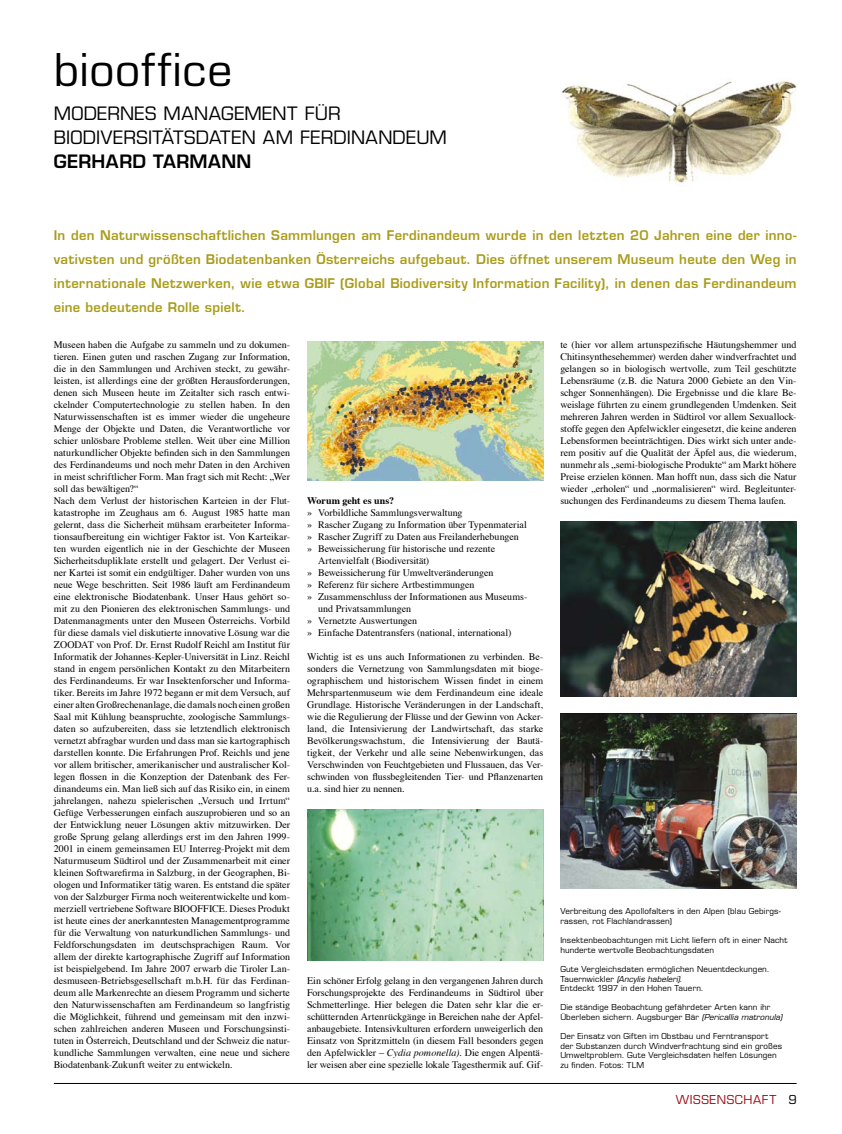
<style>
.page{position:relative;width:842px;height:1134px;background:#fff}
.page>*{position:absolute;margin:0;border:0;box-sizing:border-box;transform-origin:0 0}
.t1{font:44px "Eurostile";color:#000}
.t2{font:18px "Eurostile";letter-spacing:.015em;color:#000}
.t3{font:600 18px "Eurostile";letter-spacing:.005em;color:#000}
.t4{font:600 13px/24px "Eurostile";letter-spacing:.02em;color:#a99c19;text-align:justify}
.t5{font:12px "Eurostile";letter-spacing:.055em;color:#9d0d16}
.t6{font:10px/12px "Times";color:#000;text-align:justify}
.t7{font:700 10px "Times";letter-spacing:.005em;color:#000}
.t8{font:8px/9.6px "Eurostile";letter-spacing:.02em;color:#000}
.s1{font-style:italic}
.s2{color:#000}
</style>
<div class="page">
<hr style="left:54px;top:1083px;width:743px;height:1px;background:#000">
<img style="left:307px;top:341px;width:236px;height:139px">
<img style="left:307px;top:809px;width:236px;height:151px">
<img style="left:560px;top:521px;width:237px;height:175px">
<img style="left:561px;top:81px;width:236px;height:102px">
<img style="left:560px;top:713px;width:237px;height:175px">
<h1 class="t1" style="left:54px;top:44px;width:180px">biooffice</h1>
<h2 class="t2" style="left:54px;top:103px;width:56px">moderne</h2>
<h2 class="t2" style="left:145px;top:103px;width:34px">s Mana</h2>
<h2 class="t2" style="left:221px;top:103px;width:96px">gement für</h2>
<h2 class="t2" style="left:54px;top:127px;width:60px">Biodiver</h2>
<h2 class="t2" style="left:137px;top:127px;width:229px">sitätsdaten am Ferdinan</h2>
<h2 class="t2" style="left:393px;top:127px;width:56px">deum</h2>
<h2 class="t3" style="left:54px;top:150px;width:199px">Gerhard Tarmann</h2>
<p class="t4" style="left:54px;top:223px;width:744px">In den Naturwissenschaftlichen Sammlungen am Ferdinandeum wurde in den letzten 20 Jahren eine der inno&shy;vativsten und größten Biodatenbanken Österreichs aufgebaut. Dies öffnet unserem Museum heute den Weg in internationale Netzwerken, wie etwa GBIF (Global Biodiversity Information Facility), in denen das Ferdinandeum eine bedeutende Rolle spielt.</p>
<p class="t6" style="left:54px;top:338px;width:238px;text-align:left">Museen haben die Aufgabe zu sammeln und zu dokumen&shy;tieren. Einen guten und raschen Zugang zur Information, die in den Sammlungen und Archiven steckt, zu gewähr&shy;leisten, ist allerdings eine der größten Herausforderungen, denen sich Museen heute im Zeitalter sich rasch entwi&shy;ckelnder Computertechnologie zu stellen haben. In den Naturwissenschaften ist es immer wieder die ungeheure Menge der Objekte und Daten, die Verantwortliche vor schier unlösbare Probleme stellen. Weit über eine Million naturkundlicher Objekte befinden sich in den Sammlungen des Ferdinandeums und noch mehr Daten in den Archiven in meist schriftlicher Form. Man fragt sich mit Recht: „Wer soll das bewältigen?“<br>Nach dem Verlust der historischen Karteien in der Flut&shy;katastrophe im Zeughaus am 6. August 1985 hatte man gelernt, dass die Sicherheit mühsam erarbeiteter Informa&shy;tionsaufbereitung ein wichtiger Faktor ist. Von Karteikar&shy;ten wurden eigentlich nie in der Geschichte der Museen Sicherheitsdupliklate erstellt und gelagert. Der Verlust ei&shy;ner Kartei ist somit ein endgültiger. Daher wurden von uns neue Wege beschritten. Seit 1986 läuft am Ferdinandeum eine elektronische Biodatenbank. Unser Haus gehört so&shy;mit zu den Pionieren des elektronischen Sammlungs- und Datenmanagments unter den Museen Österreichs. Vorbild für diese damals viel diskutierte innovative Lösung war die ZOODAT von Prof. Dr. Ernst Rudolf Reichl am Institut für Informatik der Johannes-Kepler-Universität in Linz. Reichl stand in engem persönlichen Kontakt zu den Mitarbeitern des Ferdinandeums. Er war Insektenforscher und Informa&shy;tiker. Bereits im Jahre 1972 begann er mit dem Versuch, auf einer alten Großrechenanlage, die damals noch einen großen Saal mit Kühlung beanspruchte, zoologische Sammlungs&shy;daten so aufzubereiten, dass sie letztendlich elektronisch vernetzt abfragbar wurden und dass man sie kartographisch darstellen konnte. Die Erfahrungen Prof. Reichls und jene vor allem britischer, amerikanischer und australischer Kol&shy;legen flossen in die Konzeption der Datenbank des Fer&shy;dinandeums ein. Man ließ sich auf das Risiko ein, in einem jahrelangen, nahezu spielerischen „Versuch und Irrtum“ Gefüge Verbesserungen einfach auszuprobieren und so an der Entwicklung neuer Lösungen aktiv mitzuwirken. Der große Sprung gelang allerdings erst im den Jahren 1999- 2001 in einem gemeinsamen EU Interreg-Projekt mit dem Naturmuseum Südtirol und der Zusammenarbeit mit einer kleinen Softwarefirma in Salzburg, in der Geographen, Bi&shy;ologen und Informatiker tätig waren. Es entstand die später von der Salzburger Firma noch weiterentwickelte und kom&shy;merziell vertriebene Software BIOOFFICE. Dieses Produkt ist heute eines der anerkanntesten Managementprogramme für die Verwaltung von naturkundlichen Sammlungs- und Feldforschungsdaten im deutschsprachigen Raum. Vor allem der direkte kartographische Zugriff auf Information ist beispielgebend. Im Jahre 2007 erwarb die Tiroler Lan&shy;desmuseen-Betriebsgesellschaft m.b.H. für das Ferdinan&shy;deum alle Markenrechte an diesem Programm und sicherte den Naturwissenschaften am Ferdinandeum so langfristig die Möglichkeit, führend und gemeinsam mit den inzwi&shy;schen zahlreichen anderen Museen und Forschungsinsti&shy;tuten in Österreich, Deutschland und der Schweiz die natur&shy;kundliche Sammlungen verwalten, eine neue und sichere Biodatenbank-Zukunft weiter zu entwickeln.</p>
<p class="t6" style="left:560px;top:338px;width:238px">te (hier vor allem artunspezifische Häutungshemmer und Chitinsynthesehemmer) werden daher windverfrachtet und gelangen so in biologisch wertvolle, zum Teil geschützte Lebensräume (z.B. die Natura 2000 Gebiete an den Vin&shy;schger Sonnenhängen). Die Ergebnisse und die klare Be&shy;weislage führten zu einem grundlegenden Umdenken. Seit mehreren Jahren werden in Südtirol vor allem Sexuallock&shy;stoffe gegen den Apfelwickler eingesetzt, die keine anderen Lebensformen beeinträchtigen. Dies wirkt sich unter ande&shy;rem positiv auf die Qualität der Äpfel aus, die wiederum, nunmehr als „semi-biologische Produkte“ am Markt höhere Preise erzielen können. Man hofft nun, dass sich die Natur wieder „erholen“ und „normalisieren“ wird. Begleitunter&shy;suchungen des Ferdinandeums zu diesem Thema laufen.</p>
<p class="t7" style="left:307px;top:491px;width:88px">Worum geht es uns?</p>
<p class="t6" style="left:307px;top:506px;width:157px">» Vorbildliche Sammlungsverwaltung</p>
<p class="t6" style="left:307px;top:518px;width:221px">» Rascher Zugang zu Information über Typenmaterial</p>
<p class="t6" style="left:307px;top:530px;width:213px">» Rascher Zugriff zu Daten aus Freilanderhebungen</p>
<p class="t6" style="left:307px;top:542px;width:189px">» Beweissicherung für historische und rezente</p>
<p class="t6" style="left:318px;top:554px;width:112px">Artenvielfalt (Biodiversität)</p>
<p class="t6" style="left:307px;top:566px;width:188px">» Beweissicherung für Umweltveränderungen</p>
<p class="t6" style="left:307px;top:578px;width:169px">» Referenz für sichere Artbestimmungen</p>
<p class="t6" style="left:307px;top:590px;width:222px">» Zusammenschluss der Informationen aus Museums-</p>
<p class="t6" style="left:318px;top:602px;width:94px">und Privatsammlungen</p>
<p class="t6" style="left:307px;top:614px;width:112px">» Vernetzte Auswertungen</p>
<p class="t6" style="left:307px;top:626px;width:206px">» Einfache Datentransfers (national, international)</p>
<p class="t6" style="left:307px;top:650px;width:238px">Wichtig ist es uns auch Informationen zu verbinden. Be&shy;sonders die Vernetzung von Sammlungsdaten mit bioge&shy;ographischem und historischem Wissen findet in einem Mehrspartenmuseum wie dem Ferdinandeum eine ideale Grundlage. Historische Veränderungen in der Landschaft, wie die Regulierung der Flüsse und der Gewinn von Acker&shy;land, die Intensivierung der Landwirtschaft, das starke Bevölkerungswachstum, die Intensivierung der Bautä&shy;tigkeit, der Verkehr und alle seine Nebenwirkungen, das Verschwinden von Feuchtgebieten und Flussauen, das Ver&shy;schwinden von flussbegleitenden Tier- und Pflanzenarten u.a. sind hier zu nennen.</p>
<p class="t8" style="left:560px;top:907px;width:222px">Verbreitung des Apollofalters in den Alpen (blau Gebirgs&shy;rassen, rot Flachlandrassen)</p>
<p class="t8" style="left:560px;top:935px;width:229px">Insektenbeobachtungen mit Licht liefern oft in einer Nacht hunderte wertvolle Beobachtungsdaten</p>
<p class="t8" style="left:560px;top:964px;width:211px">Gute Vergleichsdaten ermöglichen Neuentdeckungen.<br>Tauernwickler <span class="s1">(Ancylis habeleri).<br></span>Entdeckt 1997 in den Hohen Tauern.</p>
<p class="t8" style="left:560px;top:1003px;width:223px">Die ständige Beobachtung gefährdeter Arten kann ihr<br>Überleben sichern. Augsburger Bär <span class="s1">(Pericallia matronula)</span></p>
<p class="t8" style="left:560px;top:1031px;width:223px">Der Einsatz von Giften im Obstbau und Ferntransport der Substanzen durch Windverfrachtung sind ein großes Umweltproblem. Gute Vergleichsdaten helfen Lösungen zu finden. Fotos: TLM</p>
<p class="t6" style="left:307px;top:974px;width:238px">Ein schöner Erfolg gelang in den vergangenen Jahren durch Forschungsprojekte des Ferdinandeums in Südtirol über Schmetterlinge. Hier belegen die Daten sehr klar die er&shy;schütternden Artenrückgänge in Bereichen nahe der Apfel&shy;anbaugebiete. Intensivkulturen erfordern unweigerlich den Einsatz von Spritzmitteln (in diesem Fall besonders gegen den Apfelwickler – <span class="s1">Cydia pomonella).</span> Die engen Alpentä&shy;ler weisen aber eine spezielle lokale Tagesthermik auf. Gif-</p>
<p class="t5" style="left:676px;top:1092px;width:77px">wissenschaf</p>
<p class="t5" style="left:769px;top:1092px;width:29px">t <span class="s2">9</span></p>
</div>
